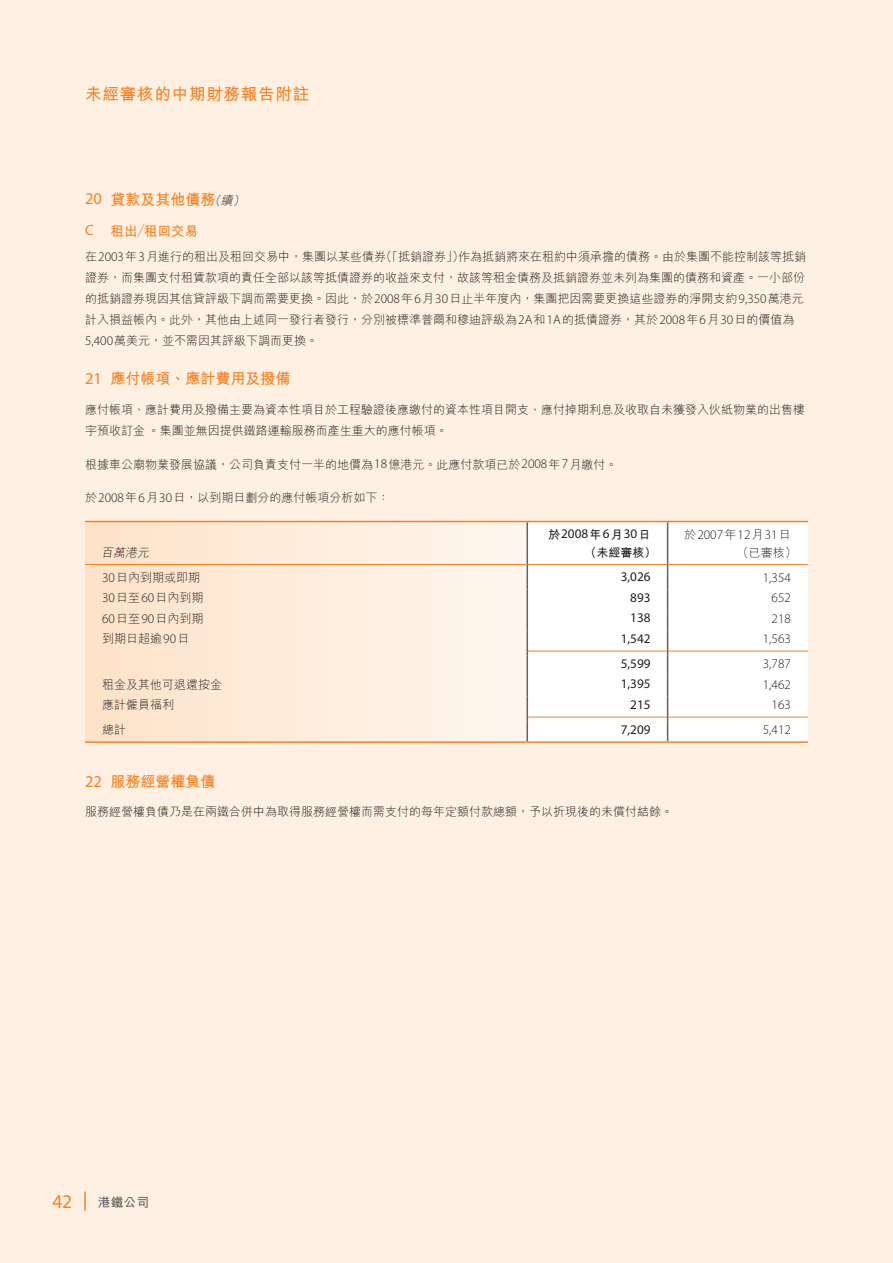
<style>
.page{position:relative;width:893px;height:1263px;background:#fef0e2}
.page>*{position:absolute;margin:0;border:0;box-sizing:border-box;transform-origin:0 0}
.t1{font:19.5px "Myriad MM";color:#f58220}
.t2{font:700 16.5px "M Hei HK";letter-spacing:.05em;color:#f58220}
.t3{font:700 15px "M Hei HK";color:#f58220}
.t4{font:700 13.5px "M Hei HK";color:#f58220}
.t5{font:300 13.2px "Myriad Pro";color:#231f20}
.t6{font:13.2px "Myriad Pro";color:#231f20}
.t7{font:700 12.75px "M Hei HK";color:#636366}
.t8{font:300 12px/21px "M Hei HK";color:#231f20}
.t9{font:700 12px "M Hei HK";color:#231f20}
.t10{font:italic 300 12px "M Hei HK";color:#231f20}
.s1{font-family:"Myriad Pro";font-weight:400;font-size:16.5px}
.s2{font-weight:300;font-style:italic;font-size:12px;color:#231f20}
.s3{font-family:"Myriad Pro";font-weight:400;font-size:14.85px}
.s4{font-family:"Myriad Pro";font-size:13.2px}
.s5{font-family:"M Hei HK";font-weight:700;font-size:12px}
.s6{font-family:"M Hei HK";font-size:12px}
</style>
<div class="page">
<hr style="left:84px;top:1191px;width:2px;height:20px;background:#f58220">
<svg style="left:85px;top:522px;width:441px;height:219px"></svg>
<div style="left:528px;top:522px;width:280px;height:47px;background:#fff"></div>
<div style="left:528px;top:569px;width:280px;height:172px;background:#fff"></div>
<hr style="left:85px;top:521px;width:442px;height:1px;background:#f58220">
<hr style="left:527px;top:521px;width:124px;height:1px;background:#f58220">
<hr style="left:668px;top:521px;width:123px;height:1px;background:#f58220">
<svg style="left:791px;top:521px;width:17px;height:1px"></svg>
<hr style="left:85px;top:741px;width:442px;height:2px;background:#f58220">
<hr style="left:527px;top:741px;width:124px;height:2px;background:#f58220">
<hr style="left:668px;top:741px;width:123px;height:2px;background:#f58220">
<svg style="left:791px;top:741px;width:17px;height:2px"></svg>
<hr style="left:85px;top:564px;width:441px;height:1px;background:#f58220">
<hr style="left:528px;top:564px;width:123px;height:1px;background:#f58220">
<hr style="left:668px;top:564px;width:123px;height:1px;background:#f58220">
<svg style="left:791px;top:564px;width:17px;height:1px"></svg>
<hr style="left:528px;top:651px;width:123px;height:1px;background:#f58220">
<hr style="left:668px;top:651px;width:123px;height:1px;background:#f58220">
<svg style="left:791px;top:651px;width:17px;height:1px"></svg>
<hr style="left:528px;top:717px;width:123px;height:1px;background:#f58220">
<hr style="left:668px;top:717px;width:123px;height:1px;background:#f58220">
<svg style="left:791px;top:717px;width:17px;height:1px"></svg>
<svg style="left:651px;top:521px;width:17px;height:5px"></svg>
<hr style="left:526px;top:526px;width:2px;height:38px;background:#636366">
<hr style="left:667px;top:526px;width:1px;height:38px;background:#636366">
<hr style="left:526px;top:569px;width:2px;height:20px;background:#636366">
<hr style="left:526px;top:589px;width:2px;height:21px;background:#636366">
<hr style="left:526px;top:610px;width:2px;height:20px;background:#636366">
<hr style="left:526px;top:630px;width:2px;height:21px;background:#636366">
<hr style="left:526px;top:655px;width:2px;height:21px;background:#636366">
<hr style="left:526px;top:676px;width:2px;height:21px;background:#636366">
<hr style="left:526px;top:697px;width:2px;height:20px;background:#636366">
<svg style="left:526px;top:717px;width:2px;height:24px"></svg>
<svg style="left:651px;top:564px;width:17px;height:179px"></svg>
<h2 class="t2" style="left:85px;top:82px;width:226px">未經審核的中期財務報告附註</h2>
<p class="t3" style="left:85px;top:188px;width:164px"><span class="s1">20</span> 貸款及其他債務<span class="s2">（續）</span></p>
<p class="t4" style="left:85px;top:221px;width:115px"><span class="s3">C</span> 租出／租回交易</p>
<p class="t8" style="left:85px;top:245px;width:723px">在<span class="s4">2003</span>年<span class="s4">3</span>月進行的租出及租回交易中，集團以某些債券（「抵銷證券」）作為抵銷將來在租約中須承擔的債務。由於集團不能控制該等抵銷證券，而集團支付租賃款項的責任全部以該等抵債證券的收益來支付，故該等租金債務及抵銷證券並未列為集團的債務和資產。一小部份的抵銷證券現因其信貸評級下調而需要更換。因此，於<span class="s4">2008</span>年<span class="s4">6</span>月<span class="s4">30</span>日止半年度內，集團把因需要更換這些證券的淨開支約<span class="s4">9,350</span>萬港元計入損益帳內。此外，其他由上述同一發行者發行，分別被標準普爾和穆迪評級為<span class="s4">2A</span>和<span class="s4">1A</span>的抵債證券，其於<span class="s4">2008</span>年<span class="s4">6</span>月<span class="s4">30</span>日的價值為<span class="s4">5,400</span>萬美元，並不需因其評級下調而更換。</p>
<p class="t3" style="left:85px;top:368px;width:207px"><span class="s1">21</span> 應付帳項、應計費用及撥備</p>
<p class="t8" style="left:85px;top:398px;width:721px">應付帳項、應計費用及撥備主要為資本性項目於工程驗證後應繳付的資本性項目開支、應付掉期利息及收取自未獲發入伙紙物業的出售樓宇預收訂金。集團並無因提供鐵路運輸服務而產生重大的應付帳項。</p>
<p class="t8" style="left:85px;top:453px;width:534px">根據車公廟物業發展協議，公司負責支付一半的地價為<span class="s4">18</span>億港元。此應付款項已於<span class="s4">2008</span>年<span class="s4">7</span>月繳付。</p>
<p class="t8" style="left:85px;top:487px;width:306px">於<span class="s4">2008</span>年<span class="s4">6</span>月<span class="s4">30</span>日，以到期日劃分的應付帳項分析如下：</p>
<p class="t10" style="left:101px;top:544px;width:52px">百萬港元</p>
<p class="t6" style="left:548px;top:526px;width:104px"><span class="s5">於</span>2008<span class="s5">年</span>6<span class="s5">月</span>30<span class="s5">日</span></p>
<p class="t9" style="left:585px;top:544px;width:73px">（未經審核）</p>
<p class="t5" style="left:684px;top:526px;width:108px"><span class="s6">於</span>2007<span class="s6">年</span>12<span class="s6">月</span>31<span class="s6">日</span></p>
<p class="t8" style="left:737px;top:541px;width:61px">（已審核）</p>
<p class="t8" style="left:102px;top:566px;width:100px"><span class="s4">30</span>日內到期或即期</p>
<p class="t6" style="left:621px;top:569px;width:31px">3,026</p>
<p class="t5" style="left:763px;top:569px;width:30px">1,354</p>
<p class="t8" style="left:102px;top:587px;width:103px"><span class="s4">30</span>日至<span class="s4">60</span>日內到期</p>
<p class="t6" style="left:630px;top:589px;width:22px">893</p>
<p class="t5" style="left:772px;top:590px;width:21px">652</p>
<p class="t8" style="left:102px;top:607px;width:103px"><span class="s4">60</span>日至<span class="s4">90</span>日內到期</p>
<p class="t6" style="left:630px;top:610px;width:22px">138</p>
<p class="t5" style="left:772px;top:610px;width:21px">218</p>
<p class="t8" style="left:102px;top:628px;width:89px">到期日超逾<span class="s4">90</span>日</p>
<p class="t6" style="left:621px;top:630px;width:31px">1,542</p>
<p class="t5" style="left:763px;top:631px;width:30px">1,563</p>
<p class="t6" style="left:621px;top:655px;width:31px">5,599</p>
<p class="t5" style="left:763px;top:656px;width:30px">3,787</p>
<p class="t8" style="left:102px;top:673px;width:121px">租金及其他可退還按金</p>
<p class="t6" style="left:621px;top:676px;width:31px">1,395</p>
<p class="t5" style="left:763px;top:676px;width:30px">1,462</p>
<p class="t8" style="left:102px;top:694px;width:73px">應計僱員福利</p>
<p class="t6" style="left:630px;top:696px;width:22px">215</p>
<p class="t5" style="left:772px;top:697px;width:21px">163</p>
<p class="t8" style="left:102px;top:719px;width:25px">總計</p>
<p class="t6" style="left:621px;top:721px;width:31px">7,209</p>
<p class="t5" style="left:763px;top:722px;width:30px">5,412</p>
<p class="t3" style="left:85px;top:770px;width:132px"><span class="s1">22</span> 服務經營權負債</p>
<p class="t8" style="left:85px;top:801px;width:590px">服務經營權負債乃是在兩鐵合併中為取得服務經營權而需支付的每年定額付款總額，予以折現後的未償付結餘。</p>
<h1 class="t1" style="left:53px;top:1192px;width:21px">42</h1>
<p class="t7" style="left:98px;top:1193px;width:53px">港鐵公司</p>
</div>
